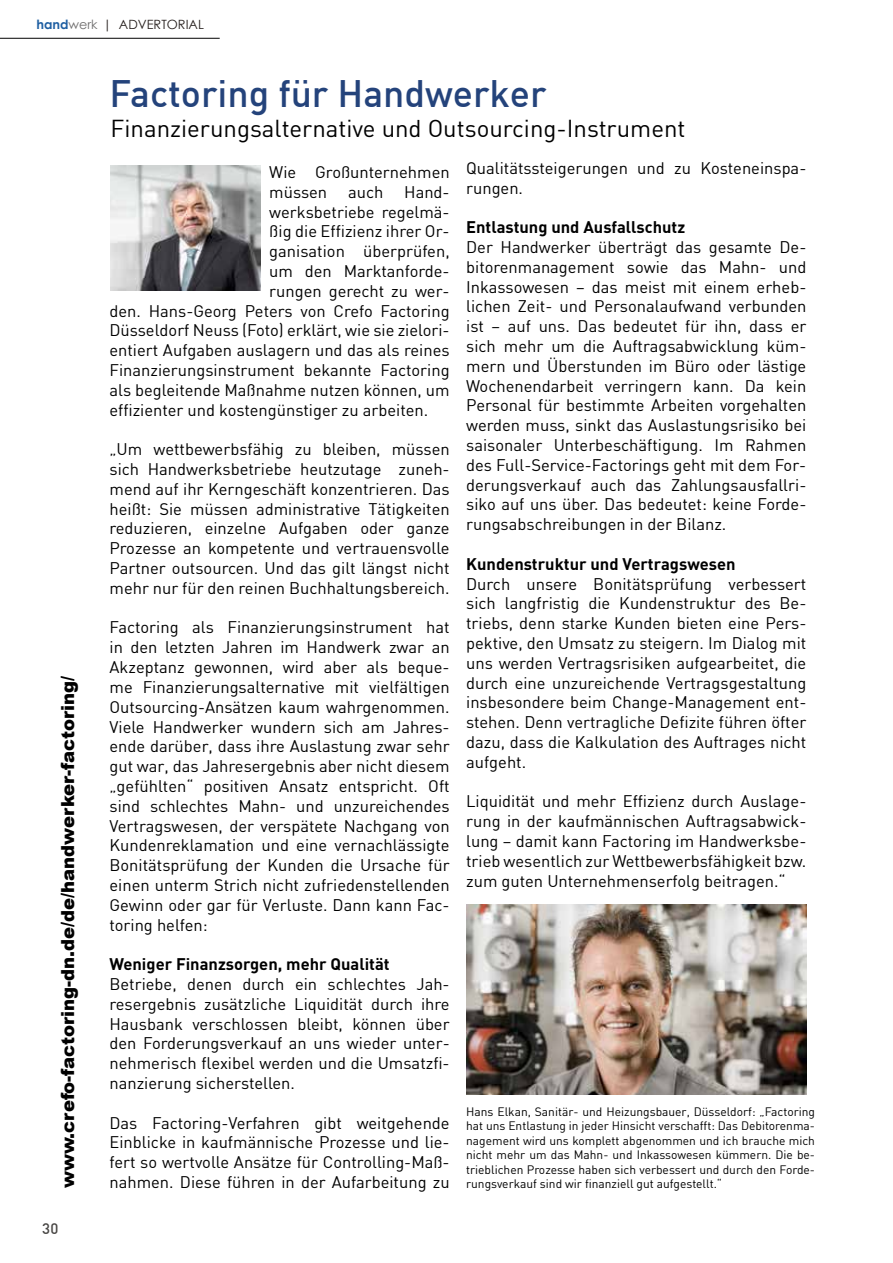
<style>
.page{position:relative;width:893px;height:1263px;background:#fff}
.page>*{position:absolute;margin:0;border:0;box-sizing:border-box;transform-origin:0 0}
.t1{font:500 37.5px "DIN";color:#24437b}
.t2{font:24px "DIN";color:#000}
.t3{font:900 18px "Arial";color:#000}
.t4{font:16.5px/19.8px "DIN";color:#000;text-align:justify}
.t5{font:700 16.5px "DIN";color:#000}
.t6{font:500 15px "DIN";color:#484644}
.t7{font:12.75px "Century Gothic";color:#251e1c}
.t8{font:12px/14.4px "DIN";color:#000;text-align:justify}
.s1{font-weight:700;color:#1f5fa2}
.s2{color:#706f6f}
</style>
<div class="page">
<hr style="left:0;top:38px;width:220px;height:1px;background:#000">
<img style="left:111px;top:165px;width:150px;height:126px">
<img style="left:466px;top:904px;width:340px;height:191px">
<p class="t7" style="left:36px;top:17px;width:169px"><span class="s1">hand</span><span class="s2">werk</span> | ADVERTORIAL</p>
<p class="t3" style="left:55px;top:1188px;width:514px;rotate:-90deg">www.crefo-factoring-dn.de/de/handwerker-factoring/</p>
<p class="t6" style="left:42px;top:1219px;width:18px">30</p>
<h1 class="t1" style="left:109px;top:70px;width:438px">Factoring für Handwerker</h1>
<h2 class="t2" style="left:111px;top:113px;width:576px">Finanzierungsalternative und Outsourcing-Instrument</h2>
<p class="t4" style="left:269px;top:162px;width:182px">Wie Großunternehmen müssen</p>
<p class="t4" style="left:348px;top:182px;width:37px">auch</p>
<p class="t4" style="left:404px;top:182px;width:47px">Hand-</p>
<p class="t4" style="left:269px;top:201px;width:182px">werksbetriebe regelmä-</p>
<p class="t4" style="left:269px;top:221px;width:182px">ßig die Effizienz ihrer Or-</p>
<p class="t4" style="left:269px;top:241px;width:182px">ganisation überprüfen,</p>
<p class="t4" style="left:269px;top:261px;width:182px">um den Marktanforde-</p>
<p class="t4" style="left:269px;top:281px;width:182px">rungen gerecht zu wer-</p>
<p class="t4" style="left:109px;top:300px;width:342px">den. Hans-Georg Peters von Crefo Factoring</p>
<p class="t4" style="left:109px;top:320px;width:342px">Düsseldorf Neuss (Foto) erklärt, wie sie zielori-</p>
<p class="t4" style="left:109px;top:340px;width:342px">entiert Aufgaben auslagern und das als reines</p>
<p class="t4" style="left:109px;top:360px;width:342px">Finanzierungsinstrument bekannte Factoring</p>
<p class="t4" style="left:109px;top:380px;width:342px">als begleitende Maßnahme nutzen können, um</p>
<p class="t4" style="left:109px;top:399px;width:320px">effizienter und kostengünstiger zu arbeiten.</p>
<p class="t4" style="left:109px;top:439px;width:342px">„Um wettbewerbsfähig zu bleiben, müssen sich Handwerksbetriebe heutzutage zuneh&shy;mend auf ihr Kerngeschäft konzentrieren. Das heißt: Sie müssen administrative Tätigkeiten reduzieren, einzelne Aufgaben oder ganze Prozesse an kompetente und vertrauensvolle Partner outsourcen. Und das gilt längst nicht mehr nur für den reinen Buchhaltungsbereich.</p>
<p class="t4" style="left:109px;top:617px;width:342px">Factoring als Finanzierungsinstrument hat in den letzten Jahren im Handwerk zwar an Akzeptanz gewonnen, wird aber als beque&shy;me Finanzierungsalternative mit vielfältigen Outsourcing-Ansätzen kaum wahrgenommen.<br>Viele Handwerker wundern sich am Jahres&shy;ende darüber, dass ihre Auslastung zwar sehr gut war, das Jahresergebnis aber nicht diesem „gefühlten“ positiven Ansatz entspricht. Oft sind schlechtes Mahn- und unzureichendes Vertragswesen, der verspätete Nachgang von Kundenreklamation und eine vernachlässigte Bonitätsprüfung der Kunden die Ursache für einen unterm Strich nicht zufriedenstellenden Gewinn oder gar für Verluste. Dann kann Fac&shy;toring helfen:</p>
<p class="t5" style="left:109px;top:953px;width:282px">Weniger Finanzsorgen, mehr Qualität</p>
<p class="t4" style="left:109px;top:974px;width:342px">Betriebe, denen durch ein schlechtes Jah&shy;resergebnis zusätzliche Liquidität durch ihre Hausbank verschlossen bleibt, können über den Forderungsverkauf an uns wieder unter&shy;nehmerisch flexibel werden und die Umsatzfi&shy;nanzierung sicherstellen.</p>
<p class="t4" style="left:109px;top:1112px;width:342px">Das Factoring-Verfahren gibt weitgehende Einblicke in kaufmännische Prozesse und lie&shy;fert so wertvolle Ansätze für Controlling-Maß&shy;nahmen. Diese führen in der Aufarbeitung zu</p>
<p class="t4" style="left:466px;top:158px;width:342px">Qualitätssteigerungen und zu Kosteneinspa&shy;rungen.</p>
<p class="t5" style="left:466px;top:216px;width:221px">Entlastung und Ausfallschutz</p>
<p class="t4" style="left:466px;top:237px;width:342px">Der Handwerker überträgt das gesamte De&shy;bitorenmanagement sowie das Mahn- und Inkassowesen – das meist mit einem erheb&shy;lichen Zeit- und Personalaufwand verbunden ist – auf uns. Das bedeutet für ihn, dass er sich mehr um die Auftragsabwicklung küm&shy;mern und Überstunden im Büro oder lästige Wochenendarbeit verringern kann. Da kein Personal für bestimmte Arbeiten vorgehalten werden muss, sinkt das Auslastungsrisiko bei saisonaler Unterbeschäftigung. Im Rahmen des Full-Service-Factorings geht mit dem For&shy;derungsverkauf auch das Zahlungsausfallri&shy;siko auf uns über. Das bedeutet: keine Forde&shy;rungsabschreibungen in der Bilanz.</p>
<p class="t5" style="left:466px;top:553px;width:271px">Kundenstruktur und Vertragswesen</p>
<p class="t4" style="left:466px;top:573px;width:342px">Durch unsere Bonitätsprüfung verbessert sich langfristig die Kundenstruktur des Be&shy;triebs, denn starke Kunden bieten eine Pers&shy;pektive, den Umsatz zu steigern. Im Dialog mit uns werden Vertragsrisiken aufgearbeitet, die durch eine unzureichende Vertragsgestaltung insbesondere beim Change-Management ent&shy;stehen. Denn vertragliche Defizite führen öfter dazu, dass die Kalkulation des Auftrages nicht aufgeht.</p>
<p class="t4" style="left:466px;top:791px;width:342px">Liquidität und mehr Effizienz durch Auslage&shy;rung in der kaufmännischen Auftragsabwick&shy;lung – damit kann Factoring im Handwerksbe&shy;trieb wesentlich zur Wettbewerbsfähigkeit bzw. zum guten Unternehmenserfolg beitragen.“</p>
<p class="t8" style="left:466px;top:1104px;width:350px">Hans Elkan, Sanitär- und Heizungsbauer, Düsseldorf: „Factoring hat uns Entlastung in jeder Hinsicht verschafft: Das Debitorenma&shy;nagement wird uns komplett abgenommen und ich brauche mich nicht mehr um das Mahn- und Inkassowesen kümmern. Die be&shy;trieblichen Prozesse haben sich verbessert und durch den Forde-</p>
<p class="t8" style="left:466px;top:1176px;width:257px">rungsverkauf sind wir finanziell gut aufgestellt.“</p>
</div>
